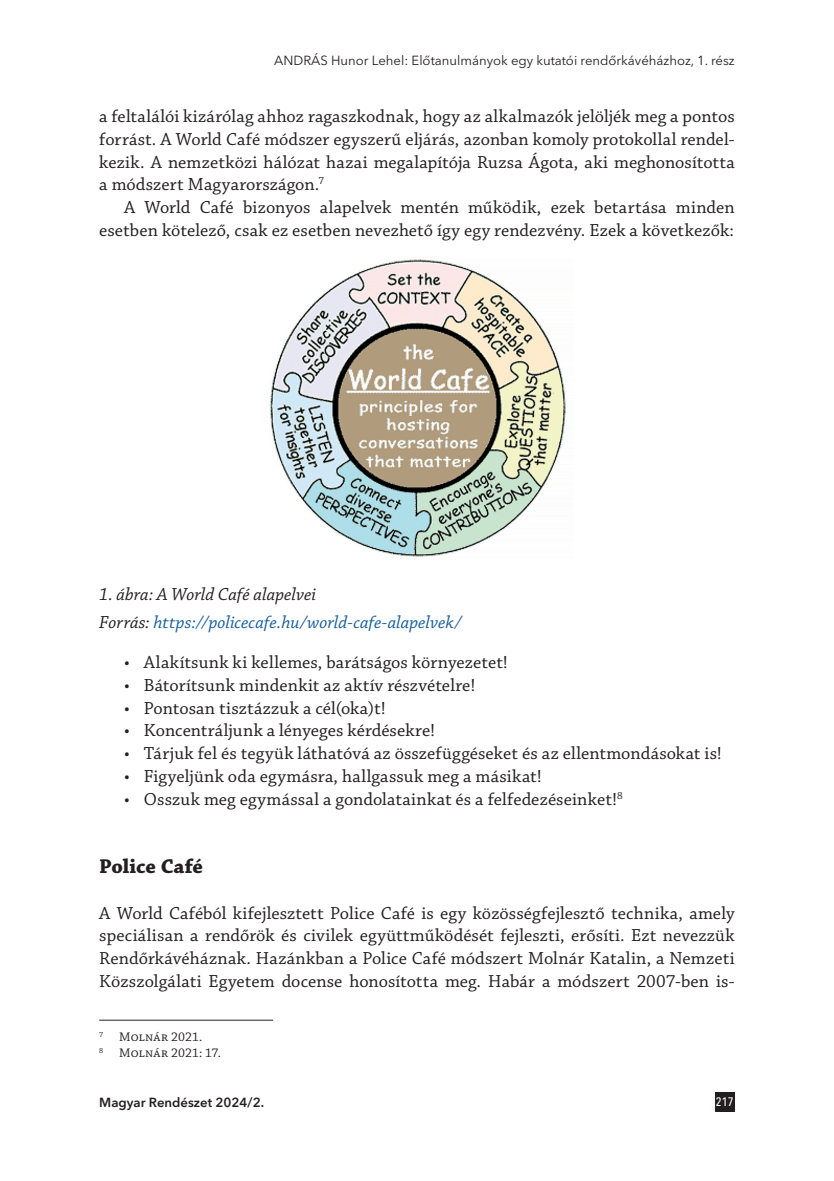
<style>
.page{position:relative;width:834px;height:1181px;background:#fff}
.page>*{position:absolute;margin:0;border:0;box-sizing:border-box;transform-origin:0 0}
._1_1_Címsor_1{font:700 21px "Chaparral Pro";color:#231f20}
._3_1_Szöveg_1st{font:18.38px/22.8px "Chaparral Pro";color:#231f20;text-align:justify}
._3_0_Szöveg{font:18.38px/22.8px "Chaparral Pro";letter-spacing:.005em;color:#231f20;text-align:right}
._5_4_forrás{font:italic 18.38px "Chaparral Pro";letter-spacing:-.01em;color:#175d9e}
._5_1_Ábra_címe{font:italic 18.38px "Chaparral Pro";letter-spacing:-.01em;color:#231f20}
.t1{font:13.12px "Avenir Next LT Pro";color:#231f20}
._7_Lábjegyzet{font:13.12px "Chaparral Pro";letter-spacing:.01em;color:#231f20}
.t2{font:600 13.12px "Avenir Next LT Pro";color:#231f20}
.t3{font:500 condensed 12.25px "Avenir Next LT Pro";color:#fff}
.s1{color:#231f20}
</style>
<div class="page">
<div style="left:714px;top:1091px;width:20px;height:20px;background:#231f20"></div>
<img style="left:270px;top:259px;width:296px;height:298px">
<hr style="left:99px;top:1019px;width:174px;height:1px;background:#231f20">
<p class="t1" style="left:274px;top:52px;width:462px">ANDRÁS Hunor Lehel: Előtanulmányok egy kutatói rendőrkávéházhoz, 1. rész</p>
<p class="_3_1_Szöveg_1st" style="left:99px;top:106px;width:637px">a feltalálói kizárólag ahhoz ragaszkodnak, hogy az alkalmazók jelöljék meg a pontos forrást. A World Café módszer egyszerű eljárás, azonban komoly protokollal rendel&shy;kezik. A nemzetközi hálózat hazai megalapítója Ruzsa Ágota, aki meghonosította a módszert Magyarországon.<sup>7</sup></p>
<p class="_3_0_Szöveg" style="left:99px;top:197px;width:636px">A World Café bizonyos alapelvek mentén működik, ezek betartása minden esetben kötelező, csak ez esetben nevezhető így egy rendezvény. Ezek a következők:</p>
<p class="_5_1_Ábra_címe" style="left:99px;top:584px;width:218px">1. ábra: A World Café alapelvei</p>
<p class="_5_4_forrás" style="left:99px;top:611px;width:364px"><span class="s1">Forrás:</span> https://policecafe.hu/world-cafe-alapelvek/</p>
<p class="_3_1_Szöveg_1st" style="left:124px;top:652px;width:385px">• Alakítsunk ki kellemes, barátságos környezetet!</p>
<p class="_3_1_Szöveg_1st" style="left:124px;top:674px;width:353px">• Bátorítsunk mindenkit az aktív részvételre!</p>
<p class="_3_1_Szöveg_1st" style="left:124px;top:697px;width:263px">• Pontosan tisztázzuk a cél(oka)t!</p>
<p class="_3_1_Szöveg_1st" style="left:124px;top:720px;width:312px">• Koncentráljunk a lényeges kérdésekre!</p>
<p class="_3_1_Szöveg_1st" style="left:124px;top:743px;width:599px">• Tárjuk fel és tegyük láthatóvá az összefüggéseket és az ellentmondásokat is!</p>
<p class="_3_1_Szöveg_1st" style="left:124px;top:765px;width:419px">• Figyeljünk oda egymásra, hallgassuk meg a másikat!</p>
<p class="_3_1_Szöveg_1st" style="left:124px;top:788px;width:500px">• Osszuk meg egymással a gondolatainkat és a felfedezéseinket!<sup>8</sup></p>
<p class="_1_1_Címsor_1" style="left:99px;top:854px;width:105px">Police Café</p>
<p class="_3_1_Szöveg_1st" style="left:99px;top:902px;width:636px">A World Caféból kifejlesztett Police Café is egy közösségfejlesztő technika, amely speciálisan a rendőrök és civilek együttműködését fejleszti, erősíti. Ezt nevezzük Rendőrkávéháznak. Hazánkban a Police Café módszert Molnár Katalin, a Nemzeti Közszolgálati Egyetem docense honosította meg. Habár a módszert 2007-ben is-</p>
<p class="_7_Lábjegyzet" style="left:99px;top:1029px;width:105px"><sup>7</sup> Molnár 2021.</p>
<p class="_7_Lábjegyzet" style="left:99px;top:1045px;width:123px"><sup>8</sup> Molnár 2021: 17.</p>
<p class="t2" style="left:99px;top:1094px;width:166px">Magyar Rendészet 2024/2.</p>
<p class="t3" style="left:715px;top:1094px;width:19px">217</p>
</div>
